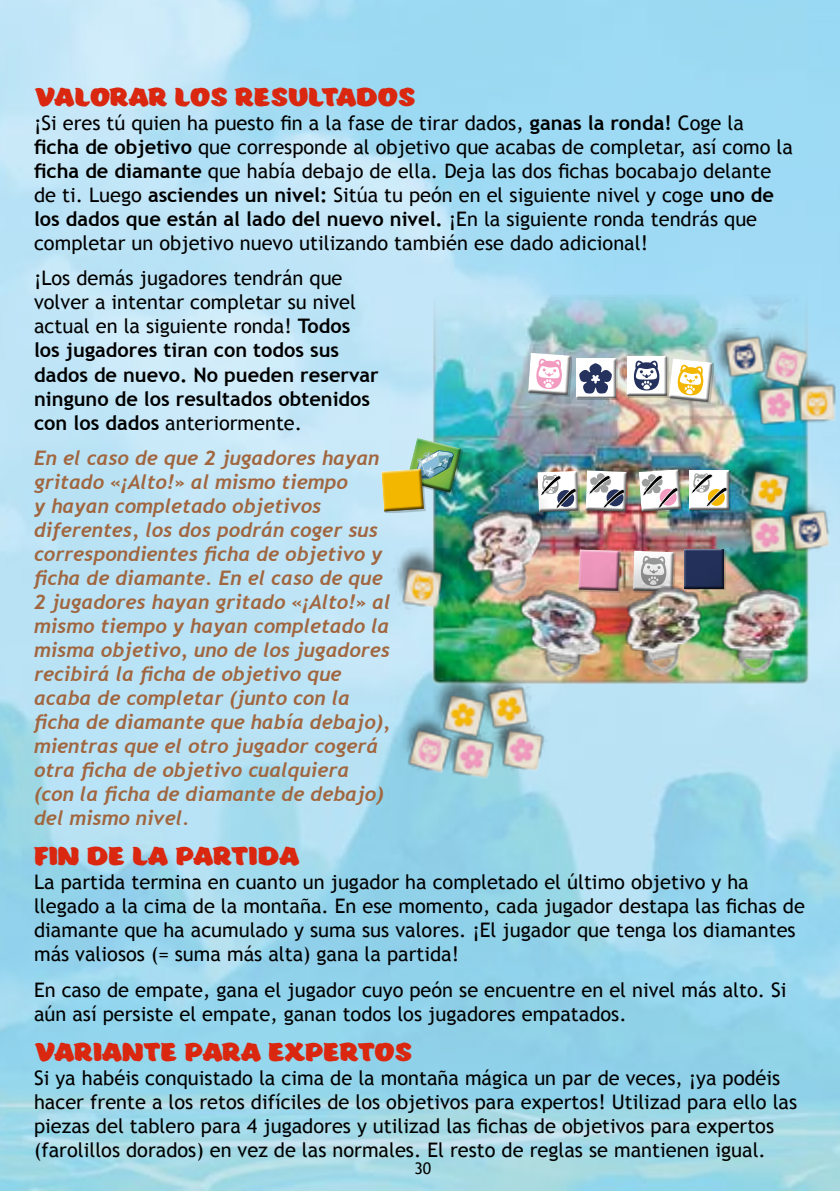
<style>
.page{position:relative;width:840px;height:1191px;background:#fff}
.page>*{position:absolute;margin:0;border:0;box-sizing:border-box;transform-origin:0 0}
.t1{font:700 24px "Eds Market";letter-spacing:-.005em;color:#da2710}
.t2{font:20px/24px "Trebuchet MS";color:#000}
.t3{font:italic 700 20px/24px "Trebuchet";color:#a1663f}
.t4{font:700 20px/24px "Trebuchet MS";color:#000}
.t5{font:16px "Trebuchet MS";color:#000}
.s1{font-weight:700}
.s2{font-weight:400}
</style>
<div class="page">
<img style="left:427px;top:294px;width:386px;height:35px">
<svg style="left:378px;top:433px;width:13px;height:80px"></svg>
<img style="left:391px;top:329px;width:448px;height:454px">
<img style="left:370px;top:516px;width:467px;height:234px">
<img style="left:406px;top:434px;width:433px;height:234px">
<p class="t1" style="left:34px;top:84px;width:383px">VALORAR LOS RESULTADOS</p>
<p class="t2" style="left:34px;top:111px;width:760px">¡Si eres tú quien ha puesto fin a la fase de tirar dados, <span class="s1">ganas la ronda!</span> Coge la <span class="s1">ficha de objetivo</span> que corresponde al objetivo que acabas de completar, así como la <span class="s1">ficha de diamante</span> que había debajo de ella. Deja las dos fichas bocabajo delante de ti. Luego <span class="s1">asciendes un nivel:</span> Sitúa tu peón en el siguiente nivel y coge <span class="s1">uno de los dados que están al lado del nuevo nivel.</span> ¡En la siguiente ronda tendrás que completar un objetivo nuevo utilizando también ese dado adicional!</p>
<p class="t4" style="left:34px;top:266px;width:346px"><span class="s2">¡Los demás jugadores tendrán que volver a intentar completar su nivel actual en la siguiente ronda!</span> Todos los jugadores tiran con todos sus dados de nuevo. No pueden reservar ninguno de los resultados obtenidos con los dados <span class="s2">anteriormente.</span></p>
<p class="t3" style="left:34px;top:446px;width:358px">En el caso de que 2 jugadores hayan gritado «¡Alto!» al mismo tiempo<br>y hayan completado objetivos diferentes, los dos podrán coger sus correspondientes ficha de objetivo y ficha de diamante. En el caso de que 2 jugadores hayan gritado «¡Alto!» al mismo tiempo y hayan completado la misma objetivo, uno de los jugadores recibirá la ficha de objetivo que acaba de completar (junto con la ficha de diamante que había debajo), mientras que el otro jugador cogerá otra ficha de objetivo cualquiera (con la ficha de diamante de debajo) del mismo nivel.</p>
<p class="t1" style="left:34px;top:843px;width:267px">FIN DE LA PARTIDA</p>
<p class="t2" style="left:34px;top:870px;width:771px">La partida termina en cuanto un jugador ha completado el último objetivo y ha llegado a la cima de la montaña. En ese momento, cada jugador destapa las fichas de diamante que ha acumulado y suma sus valores. ¡El jugador que tenga los diamantes más valiosos (= suma más alta) gana la partida!</p>
<p class="t2" style="left:34px;top:977px;width:753px">En caso de empate, gana el jugador cuyo peón se encuentre en el nivel más alto. Si aún así persiste el empate, ganan todos los jugadores empatados.</p>
<p class="t1" style="left:34px;top:1038px;width:379px">VARIANTE PARA EXPERTOS</p>
<p class="t2" style="left:34px;top:1066px;width:764px">Si ya habéis conquistado la cima de la montaña mágica un par de veces, ¡ya podéis hacer frente a los retos difíciles de los objetivos para expertos! Utilizad para ello las piezas del tablero para 4 jugadores y utilizad las fichas de objetivos para expertos (farolillos dorados) en vez de las normales. El resto de reglas se mantienen igual.</p>
<p class="t5" style="left:414px;top:1158px;width:18px">30</p>
</div>
